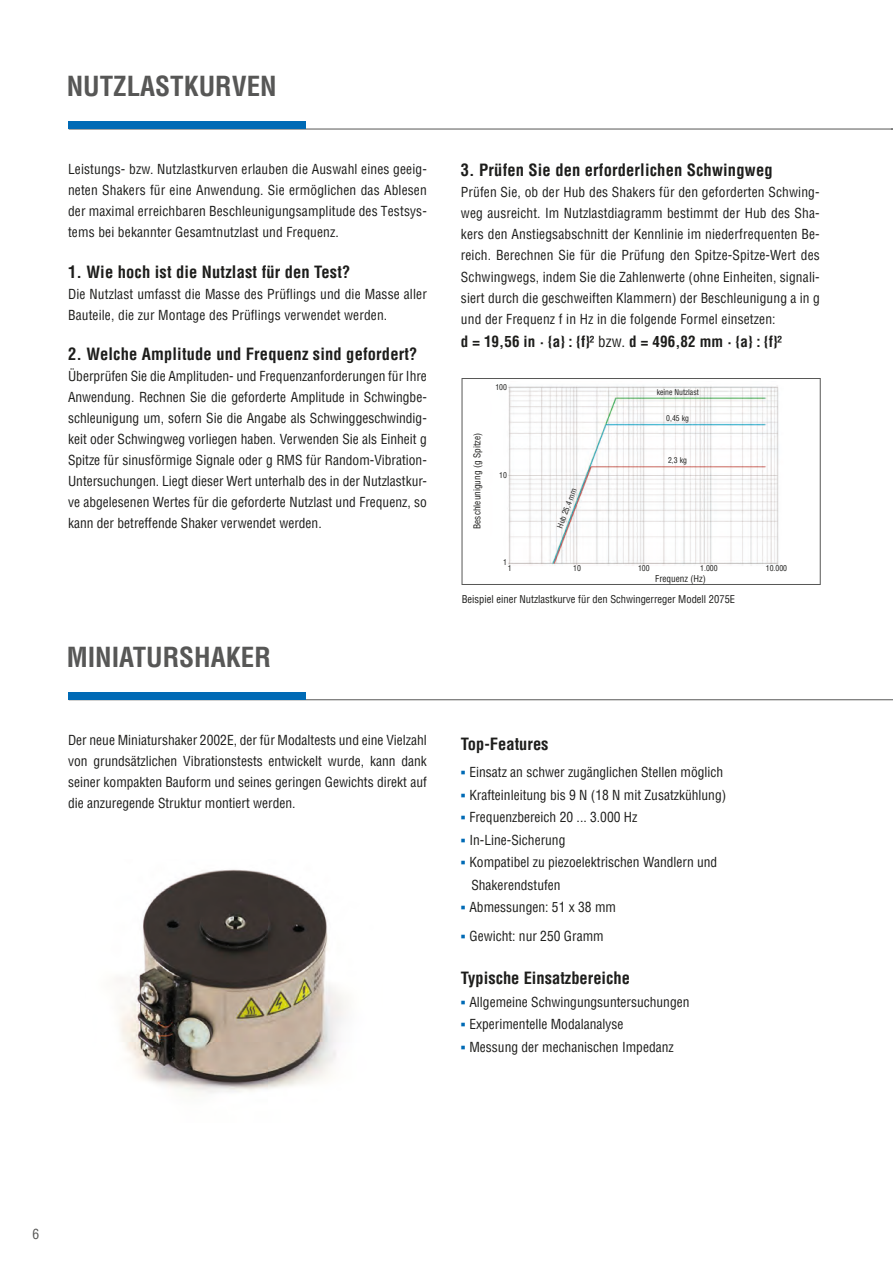
<style>
.page{position:relative;width:893px;height:1263px;background:#fff}
.page>*{position:absolute;margin:0;border:0;box-sizing:border-box;transform-origin:0 0}
.Innen_Headline_Blau{font:700 condensed 27px "Helvetica LT Pro";color:#575756}
.Innen_Subline_unterg{font:700 condensed 16.5px "Helvetica LT Pro";letter-spacing:.01em;color:#1d1d1b}
.t1{font:700 condensed 15px "Helvetica LT Pro";letter-spacing:.01em;color:#1d1d1b}
.t2{font:condensed 13.5px/21px "Helvetica LT Pro";color:#1d1d1b;text-align:justify}
.t3{font:condensed 13.5px "Helvetica LT Pro";color:#575756}
.Bildunterschrift_7pt{font:condensed 10.5px "Helvetica LT Pro";color:#1d1d1b}
.t4{font:condensed 9.3px "Helvetica LT Pro";color:#1d1d1b}
.t5{font:condensed 7.65px "Helvetica LT Pro";color:#1d1d1b}
.s1{font-weight:400}
.s2{font-family:"Arial";font-weight:700;font-stretch:normal;color:#006ab5}
</style>
<div class="page">
<img style="left:116px;top:869px;width:230px;height:226px">
<img style="left:508px;top:385px;width:271px;height:181px">
<div style="left:462px;top:378px;width:358px;height:207px;border:1px solid #575756"></div>
<hr style="left:69px;top:129px;width:824px;height:1px;background:#575756">
<div style="left:68px;top:121px;width:238px;height:8px;background:#006ab5"></div>
<hr style="left:69px;top:699px;width:824px;height:1px;background:#575756">
<div style="left:68px;top:692px;width:238px;height:7px;background:#006ab5"></div>
<p class="Innen_Headline_Blau" style="left:67px;top:68px;width:212px">NUTZLASTKURVEN</p>
<p class="t2" style="left:68px;top:159px;width:360px">Leistungs- bzw. Nutzlastkurven erlauben die Auswahl eines geeig&shy;neten Shakers für eine Anwendung. Sie ermöglichen das Ablesen der maximal erreichbaren Beschleunigungsamplitude des Testsys&shy;tems bei bekannter Gesamtnutzlast und Frequenz.</p>
<p class="Innen_Subline_unterg" style="left:68px;top:261px;width:284px">1. Wie hoch ist die Nutzlast für den Test?</p>
<p class="t2" style="left:68px;top:283px;width:360px">Die Nutzlast umfasst die Masse des Prüflings und die Masse aller<br>Bauteile, die zur Montage des Prüflings verwendet werden.</p>
<p class="Innen_Subline_unterg" style="left:68px;top:343px;width:351px">2. Welche Amplitude und Frequenz sind gefordert?</p>
<p class="t2" style="left:68px;top:366px;width:360px">Überprüfen Sie die Amplituden- und Frequenzanforderungen für Ihre Anwendung. Rechnen Sie die geforderte Amplitude in Schwingbe&shy;schleunigung um, sofern Sie die Angabe als Schwinggeschwindig&shy;keit oder Schwingweg vorliegen haben. Verwenden Sie als Einheit g Spitze für sinusförmige Signale oder g RMS für Random-Vibration-Untersuchungen. Liegt dieser Wert unterhalb des in der Nutzlastkur&shy;ve abgelesenen Wertes für die geforderte Nutzlast und Frequenz, so kann der betreffende Shaker verwendet werden.</p>
<p class="Innen_Headline_Blau" style="left:67px;top:639px;width:206px">MINIATURSHAKER</p>
<p class="Innen_Subline_unterg" style="left:461px;top:159px;width:313px">3. Prüfen Sie den erforderlichen Schwingweg</p>
<p class="t2" style="left:461px;top:182px;width:360px">Prüfen Sie, ob der Hub des Shakers für den geforderten Schwing&shy;weg ausreicht. Im Nutzlastdiagramm bestimmt der Hub des Sha&shy;kers den Anstiegsabschnitt der Kennlinie im niederfrequenten Be&shy;reich. Berechnen Sie für die Prüfung den Spitze-Spitze-Wert des Schwingwegs, indem Sie die Zahlenwerte (ohne Einheiten, signali&shy;siert durch die geschweiften Klammern) der Beschleunigung a in g und der Frequenz f in Hz in die folgende Formel einsetzen:</p>
<p class="t1" style="left:461px;top:332px;width:322px">d = 19,56 in ∙ {a} : {f}² <span class="s1">bzw.</span> d = 496,82 mm ∙ {a} : {f}²</p>
<p class="t4" style="left:471px;top:529px;width:97px;rotate:-90deg">Beschleunigung (g Spitze)</p>
<p class="t5" style="left:495px;top:382px;width:13px">100</p>
<p class="t5" style="left:499px;top:470px;width:9px">10</p>
<p class="t5" style="left:555px;top:526px;width:43px;rotate:-69deg">Hub 25,4 mm</p>
<p class="t5" style="left:657px;top:387px;width:44px">keine Nutzlast</p>
<p class="t5" style="left:666px;top:413px;width:24px">0,45 kg</p>
<p class="t5" style="left:668px;top:455px;width:20px">2,3 kg</p>
<p class="t5" style="left:503px;top:557px;width:5px">1</p>
<p class="t5" style="left:508px;top:563px;width:5px">1</p>
<p class="t5" style="left:573px;top:563px;width:9px">10</p>
<p class="t5" style="left:638px;top:563px;width:13px">100</p>
<p class="t5" style="left:700px;top:563px;width:19px">1.000</p>
<p class="t5" style="left:766px;top:563px;width:23px">10.000</p>
<p class="t4" style="left:655px;top:573px;width:52px">Frequenz (Hz)</p>
<p class="Bildunterschrift_7pt" style="left:462px;top:592px;width:275px">Beispiel einer Nutzlastkurve für den Schwingerreger Modell 2075E</p>
<p class="t2" style="left:68px;top:729px;width:360px">Der neue Miniaturshaker 2002E, der für Modaltests und eine Vielzahl von grundsätzlichen Vibrationstests entwickelt wurde, kann dank seiner kompakten Bauform und seines geringen Gewichts direkt auf die anzuregende Struktur montiert werden.</p>
<p class="Innen_Subline_unterg" style="left:461px;top:733px;width:89px">Top-Features</p>
<p class="t2" style="left:461px;top:762px;width:264px"><span class="s2">▪</span> Einsatz an schwer zugänglichen Stellen möglich</p>
<p class="t2" style="left:461px;top:784px;width:267px"><span class="s2">▪</span> Krafteinleitung bis 9 N (18 N mit Zusatzkühlung)</p>
<p class="t2" style="left:461px;top:807px;width:178px"><span class="s2">▪</span> Frequenzbereich 20 ... 3.000 Hz</p>
<p class="t2" style="left:461px;top:829px;width:106px"><span class="s2">▪</span> In-Line-Sicherung</p>
<p class="t2" style="left:461px;top:852px;width:258px"><span class="s2">▪</span> Kompatibel zu piezoelektrischen Wandlern und</p>
<p class="t2" style="left:471px;top:874px;width:91px">Shakerendstufen</p>
<p class="t2" style="left:461px;top:897px;width:157px"><span class="s2">▪</span> Abmessungen: 51 x 38 mm</p>
<p class="t2" style="left:461px;top:925px;width:144px"><span class="s2">▪</span> Gewicht: nur 250 Gramm</p>
<p class="Innen_Subline_unterg" style="left:461px;top:967px;width:171px">Typische Einsatzbereiche</p>
<p class="t2" style="left:461px;top:991px;width:230px"><span class="s2">▪</span> Allgemeine Schwingungsuntersuchungen</p>
<p class="t2" style="left:461px;top:1014px;width:164px"><span class="s2">▪</span> Experimentelle Modalanalyse</p>
<p class="t2" style="left:461px;top:1036px;width:214px"><span class="s2">▪</span> Messung der mechanischen Impedanz</p>
<p class="t3" style="left:32px;top:1225px;width:8px">6</p>
</div>
